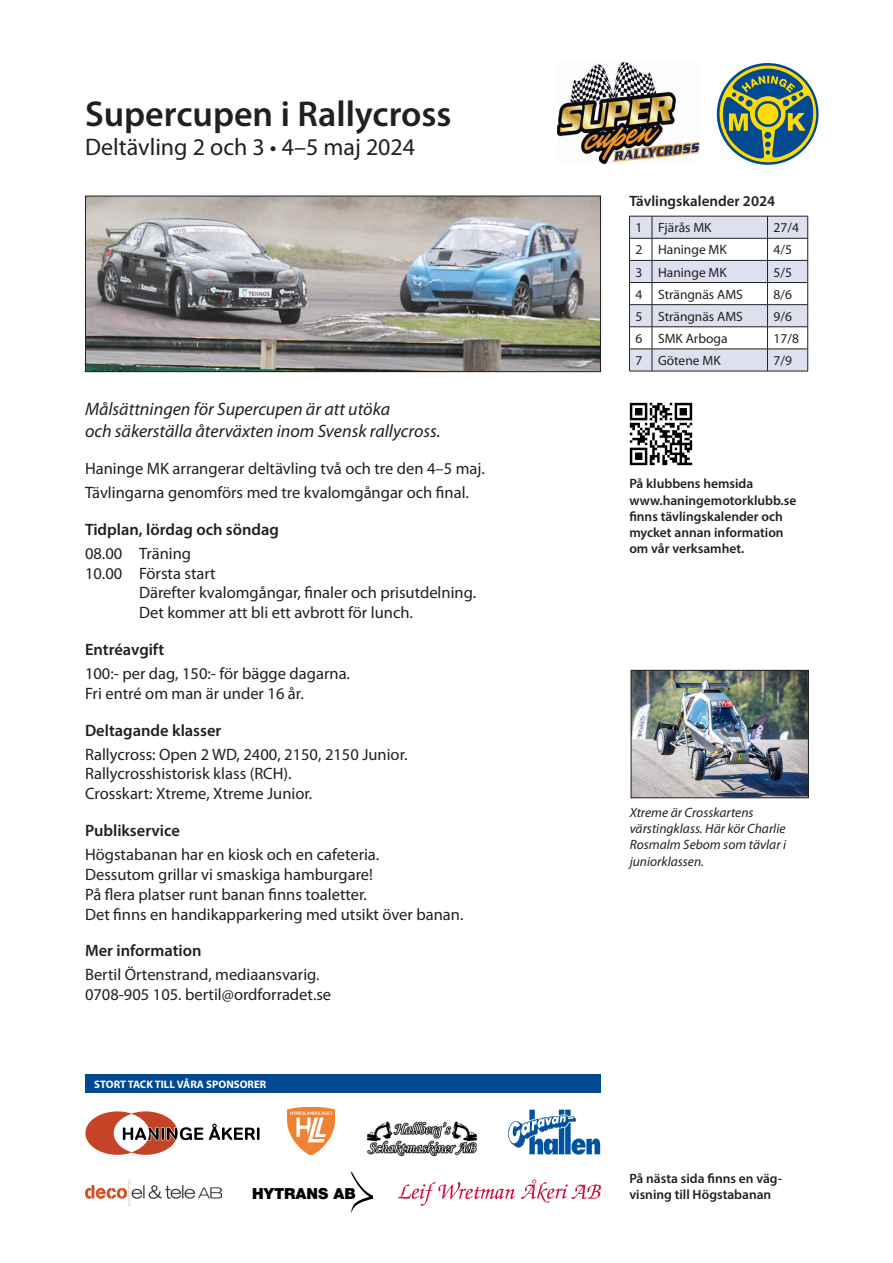
<style>
.page{position:relative;width:893px;height:1263px;background:#fff}
.page>*{position:absolute;margin:0;border:0;box-sizing:border-box;transform-origin:0 0}
.t1{font:600 36px "Myriad Pro";color:#231f20}
.t2{font:24px "Myriad Pro";color:#231f20}
.Ingress{font:italic 18px/21.6px "Myriad Pro";color:#231f20}
.bröd{font:16.5px/19.8px "Myriad Pro";color:#231f20}
.ur{font:600 16.5px "Myriad Pro";color:#231f20}
.t3{font:900 15.3px "Helvetica Neue";color:#000001}
.t4{font:600 15px "Myriad Pro";color:#231f20}
.t5{font:600 13.5px/16.2px "Myriad Pro";color:#231f20}
.t6{font:13.5px "Myriad Pro";color:#231f20}
.bildtext{font:italic 13.5px/16.2px "Myriad Pro";color:#231f20}
.bildtext-2{font:700 10.95px "Myriad Pro";color:#fff}
</style>
<div class="page">
<svg style="left:717px;top:63px;width:102px;height:102px"></svg>
<svg style="left:719px;top:68px;width:97px;height:92px;background:#76916f"></svg>
<div style="left:746px;top:100px;width:7px;height:7px;background:#014990;border-radius:50%"></div>
<img style="left:557px;top:62px;width:142px;height:102px">
<img style="left:87px;top:198px;width:512px;height:172px">
<div style="left:85px;top:196px;width:516px;height:176px;border:1px solid #231f20"></div>
<img style="left:633px;top:672px;width:174px;height:124px">
<div style="left:631px;top:670px;width:178px;height:128px;border:1px solid #231f20"></div>
<svg style="left:629px;top:216px;width:179px;height:156px"></svg>
<hr style="left:652px;top:371px;width:115px;height:1px;background:#231f20">
<hr style="left:767px;top:371px;width:41px;height:1px;background:#231f20">
<img style="left:629px;top:402px;width:64px;height:64px">
<img style="left:85px;top:1180px;width:136px;height:26px">
<svg style="left:85px;top:1111px;width:118px;height:44px"></svg>
<svg style="left:209px;top:1123px;width:51px;height:17px"></svg>
<svg style="left:398px;top:1182px;width:117px;height:23px"></svg>
<svg style="left:521px;top:1179px;width:80px;height:24px"></svg>
<svg style="left:351px;top:1171px;width:22px;height:43px"></svg>
<svg style="left:508px;top:1109px;width:92px;height:46px"></svg>
<img style="left:367px;top:1121px;width:110px;height:36px">
<img style="left:288px;top:1107px;width:46px;height:48px">
<div style="left:85px;top:1075px;width:516px;height:18px;background:#014990"></div>
<p class="t1" style="left:85px;top:91px;width:368px">Supercupen i Rallycross</p>
<p class="t2" style="left:85px;top:134px;width:332px">Deltävling 2 och 3 • 4–5 maj 2024</p>
<p class="Ingress" style="left:85px;top:399px;width:357px">Målsättningen för Supercupen är att utöka<br>och säkerställa återväxten inom Svensk rallycross.</p>
<p class="bröd" style="left:85px;top:459px;width:401px">Haninge MK arrangerar deltävling två och tre den 4–5 maj.</p>
<p class="bröd" style="left:85px;top:483px;width:385px">Tävlingarna genomförs med tre kvalomgångar och final.</p>
<p class="ur" style="left:85px;top:519px;width:195px">Tidplan, lördag och söndag</p>
<p class="bröd" style="left:85px;top:544px;width:108px">08.00 Träning</p>
<p class="bröd" style="left:85px;top:563px;width:132px">10.00 Första start</p>
<p class="bröd" style="left:139px;top:583px;width:339px">Därefter kvalomgångar, finaler och prisutdelning.</p>
<p class="bröd" style="left:139px;top:603px;width:275px">Det kommer att bli ett avbrott för lunch.</p>
<p class="ur" style="left:85px;top:639px;width:81px">Entréavgift</p>
<p class="bröd" style="left:85px;top:664px;width:266px">100:- per dag, 150:- för bägge dagarna.<br>Fri entré om man är under 16 år.</p>
<p class="ur" style="left:85px;top:719px;width:138px">Deltagande klasser</p>
<p class="bröd" style="left:85px;top:744px;width:324px">Rallycross: Open 2 WD, 2400, 2150, 2150 Junior.<br>Rallycrosshistorisk klass (RCH).<br>Crosskart: Xtreme, Xtreme Junior.</p>
<p class="ur" style="left:85px;top:820px;width:96px">Publikservice</p>
<p class="bröd" style="left:85px;top:845px;width:380px">Högstabanan har en kiosk och en cafeteria.<br>Dessutom grillar vi smaskiga hamburgare!<br>På flera platser runt banan finns toaletter.<br>Det finns en handikapparkering med utsikt över banan.</p>
<p class="ur" style="left:85px;top:940px;width:118px">Mer information</p>
<p class="bröd" style="left:85px;top:965px;width:248px">Bertil Örtenstrand, mediaansvarig.<br>0708-905 105. bertil@ordforradet.se</p>
<p class="bildtext-2" style="left:94px;top:1077px;width:173px">STORT TACK TILL VÅRA SPONSORER</p>
<p class="t4" style="left:629px;top:191px;width:147px">Tävlingskalender 2024</p>
<p class="t6" style="left:635px;top:220px;width:8px">1</p>
<p class="t6" style="left:658px;top:220px;width:55px">Fjärås MK</p>
<p class="t6" style="left:773px;top:220px;width:27px">27/4</p>
<p class="t6" style="left:635px;top:242px;width:8px">2</p>
<p class="t6" style="left:658px;top:242px;width:70px">Haninge MK</p>
<p class="t6" style="left:773px;top:242px;width:20px">4/5</p>
<p class="t6" style="left:635px;top:265px;width:8px">3</p>
<p class="t6" style="left:658px;top:265px;width:70px">Haninge MK</p>
<p class="t6" style="left:773px;top:265px;width:20px">5/5</p>
<p class="t6" style="left:635px;top:287px;width:8px">4</p>
<p class="t6" style="left:658px;top:287px;width:86px">Strängnäs AMS</p>
<p class="t6" style="left:773px;top:287px;width:20px">8/6</p>
<p class="t6" style="left:635px;top:309px;width:8px">5</p>
<p class="t6" style="left:658px;top:309px;width:86px">Strängnäs AMS</p>
<p class="t6" style="left:773px;top:309px;width:20px">9/6</p>
<p class="t6" style="left:635px;top:331px;width:8px">6</p>
<p class="t6" style="left:658px;top:331px;width:71px">SMK Arboga</p>
<p class="t6" style="left:773px;top:331px;width:27px">17/8</p>
<p class="t6" style="left:635px;top:353px;width:8px">7</p>
<p class="t6" style="left:658px;top:353px;width:64px">Götene MK</p>
<p class="t6" style="left:773px;top:353px;width:20px">7/9</p>
<p class="t5" style="left:629px;top:475px;width:169px">På klubbens hemsida www.haningemotorklubb.se finns tävlingskalender och mycket annan information om vår verksamhet.</p>
<p class="bildtext" style="left:630px;top:805px;width:158px">Xtreme är Crosskartens värstingklass. Här kör Charlie<br>Rosmalm Sebom som tävlar i juniorklassen.</p>
<p class="t5" style="left:629px;top:1170px;width:154px">På nästa sida finns en väg-</p>
<p class="t3" style="left:252px;top:1184px;width:105px">HYTRANS AB</p>
<p class="t5" style="left:629px;top:1186px;width:144px">visning till Högstabanan</p>
</div>
